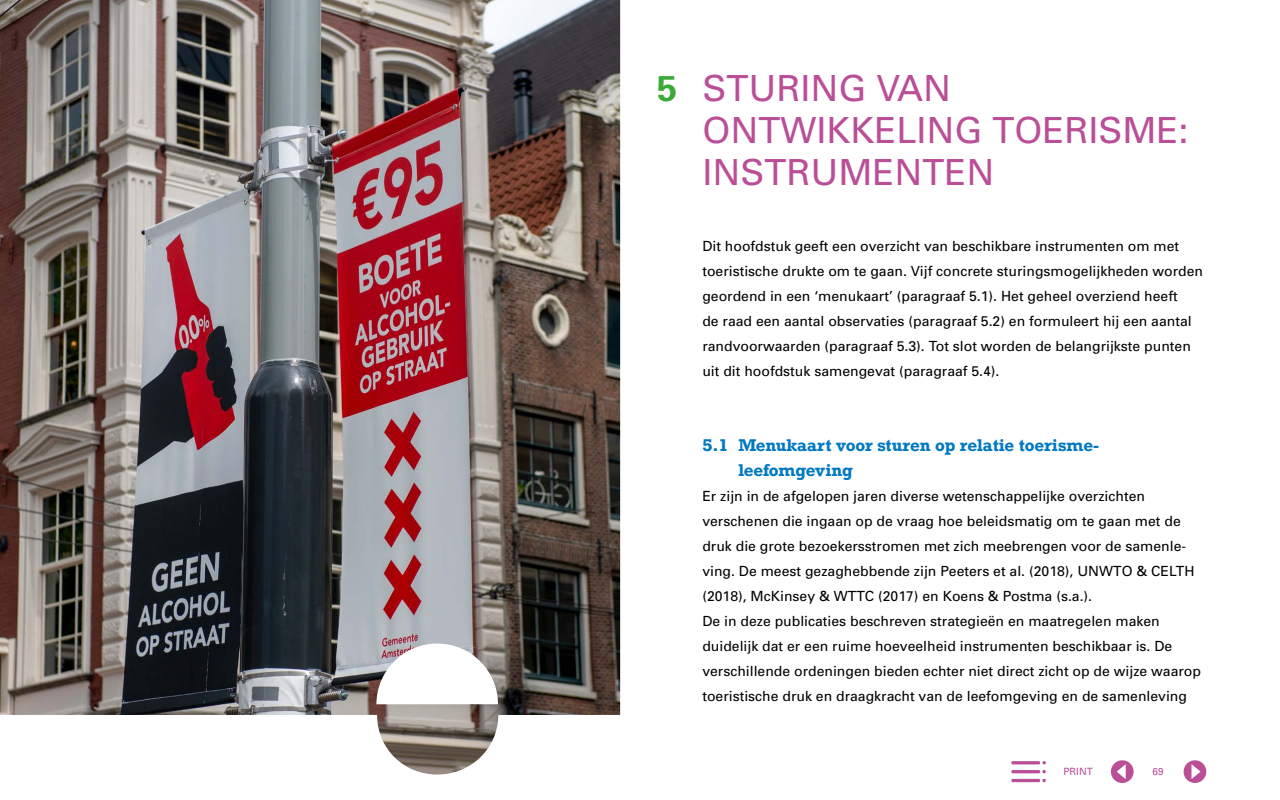
<style>
.page{position:relative;width:1280px;height:800px;background:#fff}
.page>*{position:absolute;margin:0;border:0;box-sizing:border-box;transform-origin:0 0}
.HOOFDSTUK_TITEL__H1{font:36px/42px "Univers";color:#ba4e97}
.Paragraafkop_rockwel{font:700 16px/25px "Rockwell";letter-spacing:-.01em;color:#0079c2}
.platte_tekst__P{font:14px/25px "Univers";color:#000}
.t1{font:10px "Univers";color:#ba4e97}
.s1{font-weight:700;color:#3baa36}
</style>
<div class="page">
<svg style="left:1184px;top:760px;width:22px;height:23px"></svg>
<svg style="left:1111px;top:760px;width:23px;height:23px"></svg>
<svg style="left:1042px;top:779px;width:4px;height:3px"></svg>
<hr style="left:1011px;top:779px;width:29px;height:3px;background:#ba4e97">
<hr style="left:1011px;top:770px;width:29px;height:3px;background:#ba4e97">
<svg style="left:1042px;top:770px;width:4px;height:3px"></svg>
<hr style="left:1011px;top:761px;width:29px;height:3px;background:#ba4e97">
<svg style="left:1042px;top:761px;width:4px;height:3px"></svg>
<img style="left:0;top:0;width:620px;height:775px">
<h1 class="HOOFDSTUK_TITEL__H1" style="left:702px;top:67px;width:488px;text-indent:-45px"><span class="s1">5</span> STURING VAN<br>ONTWIKKELING TOERISME:<br>INSTRUMENTEN</h1>
<p class="platte_tekst__P" style="left:702px;top:233px;width:502px">Dit hoofdstuk geeft een overzicht van beschikbare instrumenten om met toeristische drukte om te gaan. Vijf concrete sturingsmogelijkheden worden geordend in een ‘menukaart’ (paragraaf 5.1). Het geheel overziend heeft<br>de raad een aantal observaties (paragraaf 5.2) en formuleert hij een aantal randvoorwaarden (paragraaf 5.3). Tot slot worden de belangrijkste punten uit dit hoofdstuk samengevat (paragraaf 5.4).</p>
<h2 class="Paragraafkop_rockwel" style="left:738px;top:432px;width:362px;text-indent:-36px">5.1 Menukaart voor sturen op relatie toerisme&shy;leefomgeving</h2>
<p class="platte_tekst__P" style="left:702px;top:483px;width:494px">Er zijn in de afgelopen jaren diverse wetenschappelijke overzichten verschenen die ingaan op de vraag hoe beleidsmatig om te gaan met de druk die grote bezoekersstromen met zich meebrengen voor de samenle&shy;ving. De meest gezaghebbende zijn Peeters et al. (2018), UNWTO &amp; CELTH (2018), McKinsey &amp; WTTC (2017) en Koens &amp; Postma (s.a.).</p>
<p class="platte_tekst__P" style="left:702px;top:608px;width:500px">De in deze publicaties beschreven strategieën en maatregelen maken duidelijk dat er een ruime hoeveelheid instrumenten beschikbaar is. De verschillende ordeningen bieden echter niet direct zicht op de wijze waarop toeristische druk en draagkracht van de leefomgeving en de samenleving</p>
<p class="t1" style="left:1063px;top:765px;width:31px">PRINT</p>
<p class="t1" style="left:1153px;top:765px;width:13px">69</p>
</div>
